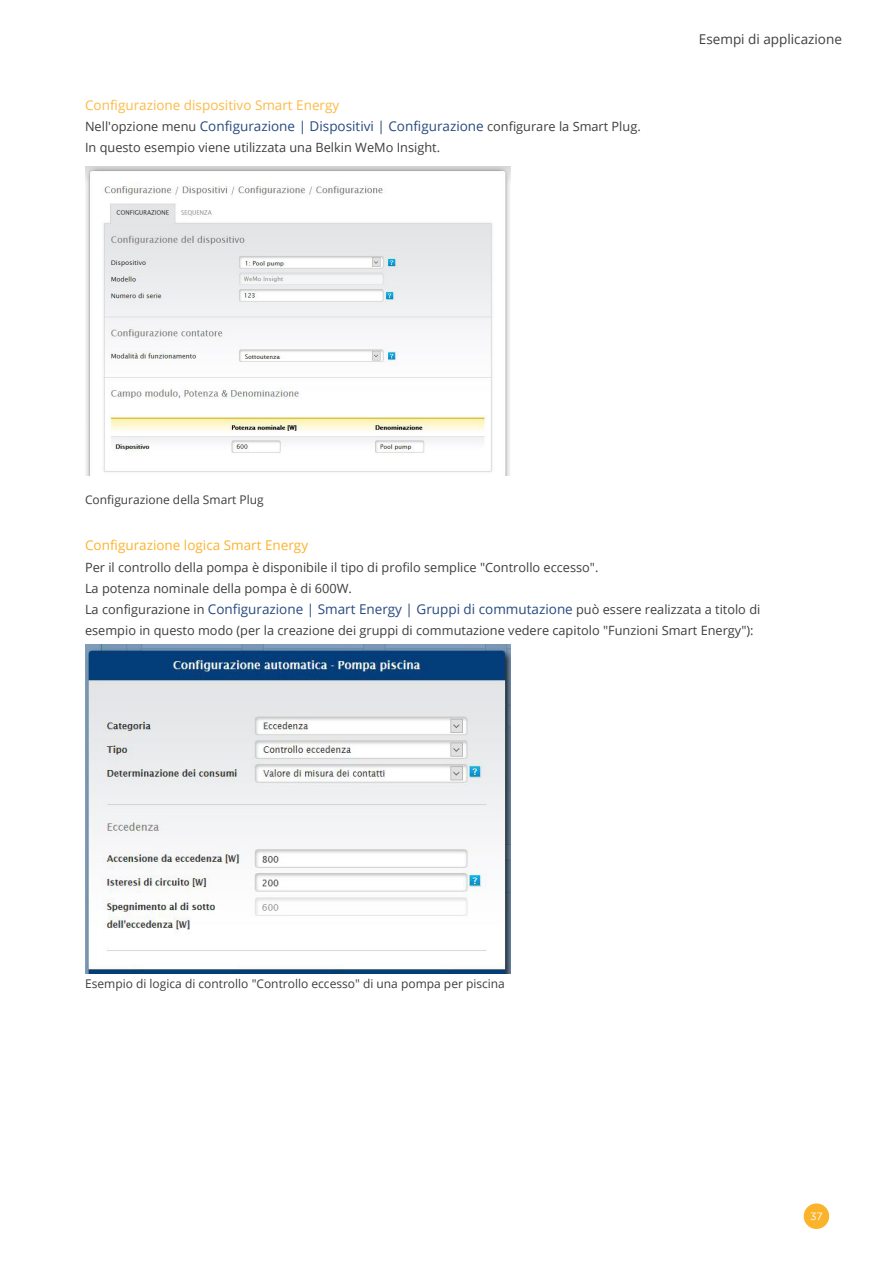
<style>
.page{position:relative;width:893px;height:1263px;background:#fff}
.page>*{position:absolute;margin:0;border:0;box-sizing:border-box;transform-origin:0 0}
.Fließtext{font:13.5px "Open Sans";color:#264a7e}
.Fließtext-2{font:13.5px "Open Sans";color:#fdba44}
.Aufzählung_Headline{font:13.5px "Open Sans";color:#fcb32c}
.t1{font:13.5px "Open Sans";color:#3e3e3f}
.Fließtext-3{font:12.75px "Open Sans";color:#3e3e3f}
.Bildunterschrift{font:12px "Open Sans";color:#3e3e3f}
.t2{font:10.5px "Gotham";color:#fff}
.s1{font-size:12.75px;color:#3e3e3f}
</style>
<div class="page">
<div style="left:804px;top:1203px;width:25px;height:26px;background:#fcb32c;border-radius:50%"></div>
<img style="left:85px;top:166px;width:425px;height:309px">
<img style="left:85px;top:645px;width:425px;height:328px">
<p class="Fließtext-2" style="left:85px;top:96px;width:256px">Configurazione dispositivo Smart Energy</p>
<p class="Fließtext" style="left:85px;top:117px;width:557px"><span class="s1">Nell'opzione menu</span> Configurazione | Dispositivi | Configurazione <span class="s1">configurare la Smart Plug.</span></p>
<p class="Fließtext-3" style="left:85px;top:139px;width:357px">In questo esempio viene utilizzata una Belkin WeMo Insight.</p>
<p class="t1" style="left:699px;top:30px;width:145px">Esempi di applicazione</p>
<p class="Bildunterschrift" style="left:85px;top:491px;width:180px">Configurazione della Smart Plug</p>
<p class="Aufzählung_Headline" style="left:85px;top:536px;width:225px">Configurazione logica Smart Energy</p>
<p class="Fließtext-3" style="left:85px;top:559px;width:515px">Per il controllo della pompa è disponibile il tipo di profilo semplice "Controllo eccesso".</p>
<p class="Fließtext-3" style="left:85px;top:580px;width:268px">La potenza nominale della pompa è di 600W.</p>
<p class="Fließtext" style="left:85px;top:600px;width:677px"><span class="s1">La configurazione in</span> Configurazione | Smart Energy | Gruppi di commutazione <span class="s1">può essere realizzata a titolo di</span></p>
<p class="Fließtext-3" style="left:85px;top:622px;width:670px">esempio in questo modo (per la creazione dei gruppi di commutazione vedere capitolo "Funzioni Smart Energy"):</p>
<p class="Bildunterschrift" style="left:85px;top:976px;width:421px">Esempio di logica di controllo "Controllo eccesso" di una pompa per piscina</p>
<p class="t2" style="left:810px;top:1210px;width:14px">37</p>
</div>
